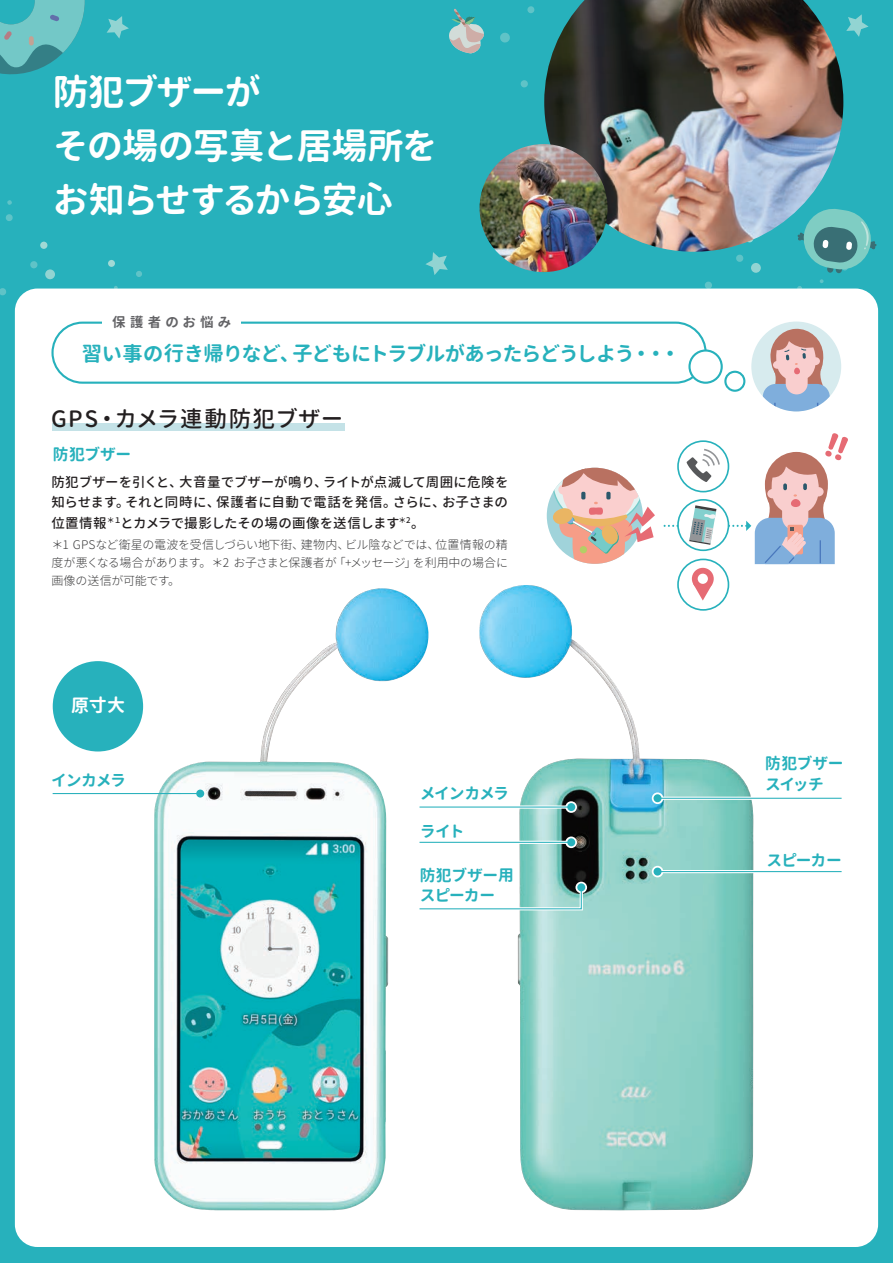
<style>
.page{position:relative;width:893px;height:1263px;background:#27b1bc}
.page>*{position:absolute;margin:0;border:0;box-sizing:border-box;transform-origin:0 0}
.t1{font:700 36px/54px "Gen Jyuu Gothic";letter-spacing:-.05em;color:#fff}
.t2{font:500 22.5px "Gen Jyuu Gothic";letter-spacing:.04em;color:#231f20}
.t3{font:700 20.25px "Gen Jyuu Gothic";letter-spacing:-.045em;color:#27b1bc}
.t4{font:700 18px "Gen Jyuu Gothic";color:#fff}
.t5{font:700 15.75px/20.2px "Gen Jyuu Gothic";letter-spacing:-.025em;color:#27b1bc}
.t6{font:500 13.5px/20.2px "Gen Jyuu Gothic";letter-spacing:.01em;color:#231f20;text-align:justify}
.t7{font:700 13.5px "Gen Jyuu Gothic";letter-spacing:.31em;color:#636366}
.t8{font:300 12px/18px "Gen Jyuu Gothic";letter-spacing:-.02em;color:#3e3e3f;text-align:justify}
</style>
<div class="page">
<svg style="left:30px;top:261px;width:7px;height:7px"></svg>
<svg style="left:0;top:288px;width:6px;height:7px"></svg>
<svg style="left:45px;top:269px;width:10px;height:10px"></svg>
<div style="left:108px;top:260px;width:7px;height:7px;background:#a1d9d5;border-radius:50%"></div>
<div style="left:40px;top:242px;width:7px;height:7px;background:#a1d9d5;border-radius:50%"></div>
<svg style="left:136px;top:271px;width:6px;height:6px"></svg>
<svg style="left:114px;top:286px;width:4px;height:3px"></svg>
<svg style="left:6px;top:214px;width:7px;height:7px"></svg>
<svg style="left:7px;top:200px;width:5px;height:5px"></svg>
<svg style="left:500px;top:33px;width:10px;height:10px"></svg>
<svg style="left:521px;top:80px;width:7px;height:7px"></svg>
<svg style="left:527px;top:6px;width:7px;height:7px"></svg>
<svg style="left:736px;top:255px;width:7px;height:7px"></svg>
<svg style="left:705px;top:282px;width:7px;height:7px"></svg>
<svg style="left:751px;top:263px;width:10px;height:10px"></svg>
<svg style="left:820px;top:279px;width:4px;height:4px"></svg>
<svg style="left:797px;top:286px;width:5px;height:3px"></svg>
<svg style="left:449px;top:9px;width:35px;height:44px"></svg>
<svg style="left:0;top:0;width:85px;height:74px"></svg>
<div style="left:15px;top:289px;width:863px;height:958px;background:#fff;border-radius:22px"></div>
<svg style="left:107px;top:16px;width:22px;height:23px"></svg>
<svg style="left:846px;top:14px;width:23px;height:23px"></svg>
<svg style="left:425px;top:252px;width:23px;height:23px"></svg>
<img style="left:479px;top:585px;width:274px;height:625px">
<img style="left:153px;top:588px;width:275px;height:622px">
<img style="left:544px;top:0;width:299px;height:252px">
<div style="left:827px;top:265px;width:6px;height:8px;background:#396f75;border-radius:50%"></div>
<div style="left:836px;top:266px;width:6px;height:7px;background:#396f75;border-radius:50%"></div>
<svg style="left:797px;top:207px;width:80px;height:64px"></svg>
<img style="left:480px;top:144px;width:127px;height:128px;border-radius:64px">
<div style="left:751px;top:322px;width:90px;height:89px;background:#d7ebee;border-radius:50%"></div>
<div style="left:51px;top:322px;width:656px;height:62px;border:2px solid #27b1bc;border-radius:30px"></div>
<div style="left:103px;top:313px;width:138px;height:19px;background:#fff"></div>
<div style="left:689px;top:350px;width:33px;height:33px;background:#fff;border-radius:50%"></div>
<div style="left:688px;top:349px;width:35px;height:35px;border:2px solid #27b1bc;border-radius:50%"></div>
<div style="left:724px;top:371px;width:21px;height:21px;border:2px solid #27b1bc;border-radius:50%"></div>
<svg style="left:763px;top:328px;width:67px;height:83px"></svg>
<div style="left:52px;top:423px;width:293px;height:7px;background:#c4e2e7"></div>
<svg style="left:565px;top:836px;width:12px;height:12px"></svg>
<hr style="left:419px;top:841px;width:156px;height:3px;background:#fff">
<hr style="left:419px;top:842px;width:152px;height:1px;background:#27b1bc">
<div style="left:567px;top:838px;width:8px;height:8px;background:#27b1bc;border-radius:50%"></div>
<svg style="left:575px;top:882px;width:12px;height:11px"></svg>
<svg style="left:416px;top:880px;width:168px;height:32px"></svg>
<div style="left:577px;top:883px;width:8px;height:8px;background:#27b1bc;border-radius:50%"></div>
<svg style="left:652px;top:866px;width:11px;height:11px"></svg>
<hr style="left:653px;top:870px;width:189px;height:3px;background:#fff">
<hr style="left:657px;top:871px;width:185px;height:1px;background:#27b1bc">
<div style="left:653px;top:867px;width:8px;height:8px;background:#27b1bc;border-radius:50%"></div>
<svg style="left:652px;top:792px;width:11px;height:12px"></svg>
<hr style="left:653px;top:797px;width:189px;height:3px;background:#fff">
<hr style="left:657px;top:798px;width:185px;height:1px;background:#27b1bc">
<div style="left:653px;top:794px;width:8px;height:8px;background:#27b1bc;border-radius:50%"></div>
<svg style="left:565px;top:801px;width:12px;height:12px"></svg>
<svg style="left:419px;top:805px;width:148px;height:4px"></svg>
<hr style="left:419px;top:806px;width:152px;height:1px;background:#27b1bc">
<div style="left:567px;top:803px;width:8px;height:8px;background:#27b1bc;border-radius:50%"></div>
<hr style="left:53px;top:793px;width:147px;height:1px;background:#27b1bc">
<div style="left:196px;top:789px;width:8px;height:8px;background:#27b1bc;border-radius:50%"></div>
<div style="left:677px;top:559px;width:52px;height:52px;border:2px solid #27b1bc;border-radius:50%"></div>
<div style="left:692px;top:568px;width:22px;height:22px;background:#e66b74;border-radius:50%"></div>
<svg style="left:693px;top:584px;width:19px;height:16px"></svg>
<div style="left:698px;top:574px;width:10px;height:10px;background:#fff;border-radius:50%"></div>
<svg style="left:552px;top:468px;width:103px;height:96px"></svg>
<svg style="left:665px;top:433px;width:183px;height:132px"></svg>
<div style="left:53px;top:661px;width:90px;height:90px;background:#27b1bc;border-radius:50%"></div>
<p class="t1" style="left:53px;top:64px;width:387px">防犯ブザーが<br>その場の写真と居場所をお知らせするから安心</p>
<p class="t7" style="left:112px;top:312px;width:121px">保護者のお悩み</p>
<p class="t3" style="left:82px;top:338px;width:600px">習い事の行き帰りなど、子どもにトラブルがあったらどうしよう・・・</p>
<p class="t2" style="left:51px;top:402px;width:294px">GPS・カメラ連動防犯ブザー</p>
<p class="t5" style="left:53px;top:443px;width:80px">防犯ブザー</p>
<p class="t6" style="left:51px;top:472px;width:459px">防犯ブザーを引くと、大音量でブザーが鳴り、ライトが点滅して周囲に危険を知らせます。それと同時に、保護者に自動で電話を発信。さらに、お子さまの位置情報<sup>＊１</sup>とカメラで撮影したその場の画像を送信します<sup>＊2</sup>。</p>
<p class="t8" style="left:51px;top:535px;width:458px">＊1 GPSなど衛星の電波を受信しづらい地下街、建物内、ビル陰などでは、位置情報の精度が悪くなる場合があります。＊2 お子さまと保護者が「+メッセージ」を利用中の場合に画像の送信が可能です。</p>
<p class="t4" style="left:71px;top:693px;width:56px">原寸大</p>
<p class="t5" style="left:51px;top:769px;width:76px">インカメラ</p>
<p class="t5" style="left:420px;top:783px;width:91px">メインカメラ</p>
<p class="t5" style="left:420px;top:820px;width:46px">ライト</p>
<p class="t5" style="left:420px;top:865px;width:95px">防犯ブザー用スピーカー</p>
<p class="t5" style="left:765px;top:753px;width:80px">防犯ブザースイッチ</p>
<p class="t5" style="left:766px;top:850px;width:77px">スピーカー</p>
</div>
